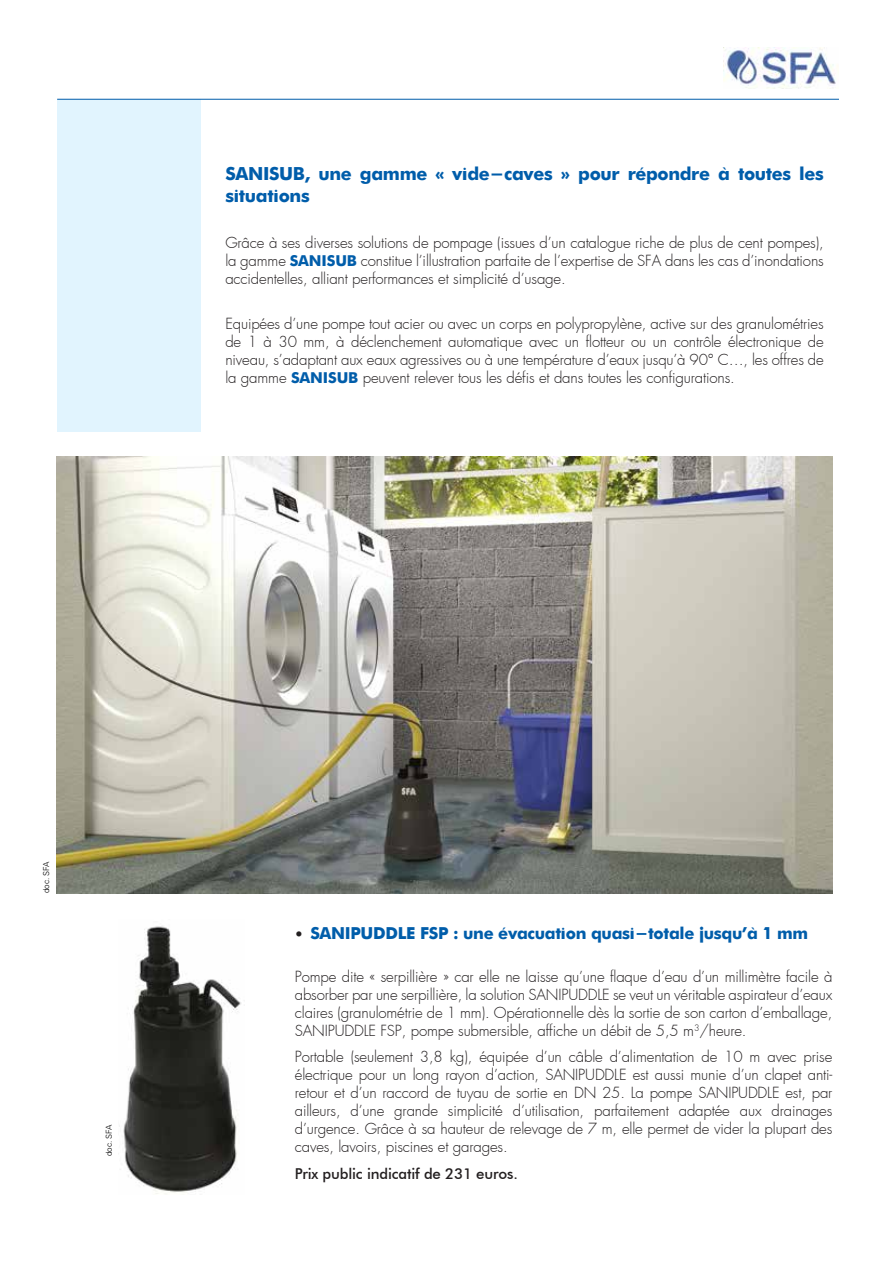
<style>
.page{position:relative;width:893px;height:1263px;background:#fff}
.page>*{position:absolute;margin:0;border:0;box-sizing:border-box;transform-origin:0 0}
.t1{font:700 18px/21.6px "Futura";letter-spacing:-.02em;color:#005daa}
.t2{font:700 16.5px "Futura";letter-spacing:-.02em;color:#005daa}
.t3{font:300 15px/18px "Futura";letter-spacing:-.01em;color:#231f20;text-align:justify}
.t4{font:500 15px "Futura BT";letter-spacing:-.01em;color:#231f20}
.t5{font:300 8.1px "Univers LT Pro 45";color:#000}
.s1{font-family:"Futura BT";font-weight:900}
.s2{font-weight:700;color:#005daa}
.s3{font-weight:300;font-size:13.5px;color:#231f20}
</style>
<div class="page">
<div style="left:57px;top:100px;width:143px;height:332px;background:#e1f4fe"></div>
<img style="left:724px;top:47px;width:114px;height:42px">
<hr style="left:57px;top:99px;width:782px;height:1px;background:#005daa">
<img style="left:56px;top:457px;width:776px;height:436px">
<img style="left:119px;top:926px;width:122px;height:268px">
<p class="t1" style="left:225px;top:162px;width:600px">SANISUB, une gamme <span class="s1">«</span> vide-caves <span class="s1">»</span> pour répondre à toutes les situations</p>
<p class="t3" style="left:225px;top:234px;width:600px">Grâce à ses diverses solutions de pompage (issues d’un catalogue riche de plus de cent pompes), la gamme <span class="s2">SANISUB</span> constitue l’illustration parfaite de l’expertise de SFA dans les cas d’inondations accidentelles, alliant performances et simplicité d’usage.</p>
<p class="t3" style="left:225px;top:314px;width:600px">Equipées d’une pompe tout acier ou avec un corps en polypropylène, active sur des granulométries de 1 à 30 mm, à déclenchement automatique avec un flotteur ou un contrôle électronique de niveau, s’adaptant aux eaux agressives ou à une température d’eaux jusqu’à 90° C…, les offres de la gamme <span class="s2">SANISUB</span> peuvent relever tous les défis et dans toutes les configurations.</p>
<p class="t5" style="left:42px;top:893px;width:33px;rotate:-90deg">doc. SFA</p>
<p class="t5" style="left:104px;top:1156px;width:33px;rotate:-90deg">doc. SFA</p>
<p class="t2" style="left:295px;top:921px;width:515px"><span class="s3">•</span> SANIPUDDLE FSP : une évacuation quasi-totale jusqu’à 1 mm</p>
<p class="t3" style="left:295px;top:967px;width:539px">Pompe dite « serpillière » car elle ne laisse qu’une flaque d’eau d’un millimètre facile à absorber par une serpillière, la solution SANIPUDDLE se veut un véritable aspirateur d’eaux claires (granulométrie de 1 mm). Opérationnelle dès la sortie de son carton d’emballage, SANIPUDDLE FSP, pompe submersible, affiche un débit de 5,5 m<sup>3</sup>/heure.</p>
<p class="t3" style="left:295px;top:1048px;width:539px">Portable (seulement 3,8 kg), équipée d’un câble d’alimentation de 10 m avec prise électrique pour un long rayon d’action, SANIPUDDLE est aussi munie d’un clapet anti&shy;retour et d’un raccord de tuyau de sortie en DN 25. La pompe SANIPUDDLE est, par ailleurs, d’une grande simplicité d’utilisation, parfaitement adaptée aux drainages d’urgence. Grâce à sa hauteur de relevage de 7 m, elle permet de vider la plupart des caves, lavoirs, piscines et garages.</p>
<p class="t4" style="left:295px;top:1164px;width:225px">Prix public indicatif de 231 euros.</p>
</div>
